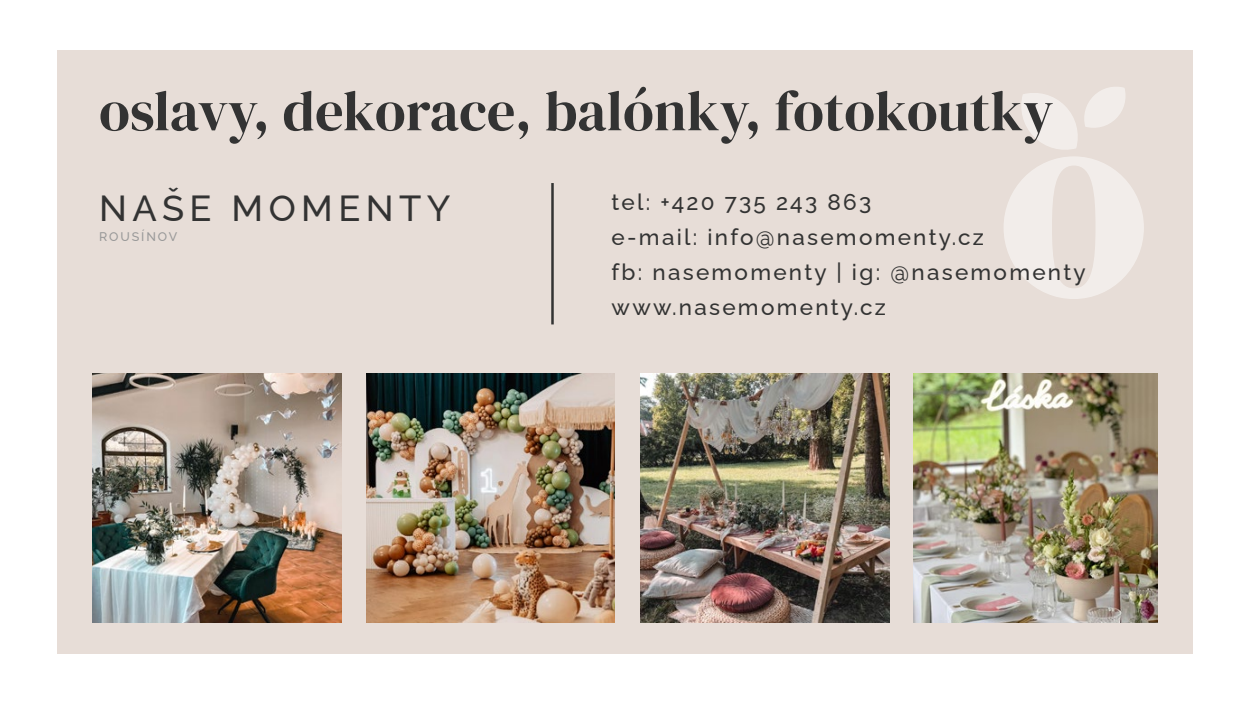
<style>
.page{position:relative;width:1250px;height:704px;background:#fff}
.page>*{position:absolute;margin:0;border:0;box-sizing:border-box;transform-origin:0 0}
.t1{font:56.25px "DM Serif Display";color:#333}
.t2{font:500 36.25px "Raleway";letter-spacing:.15em;color:#333}
.t3{font:500 22.5px/35px "Raleway";letter-spacing:.1em;color:#333}
.t4{font:500 12.5px "Raleway";letter-spacing:.15em;color:#999}
</style>
<div class="page">
<div style="left:57px;top:50px;width:1136px;height:603px;background:#e7ddd7"></div>
<svg style="left:1004px;top:87px;width:140px;height:212px"></svg>
<hr style="left:551px;top:183px;width:3px;height:141px;background:#333">
<img style="left:366px;top:373px;width:249px;height:249px">
<img style="left:914px;top:373px;width:244px;height:249px">
<img style="left:92px;top:373px;width:249px;height:249px">
<img style="left:641px;top:373px;width:248px;height:249px">
<h1 class="t1" style="left:99px;top:87px;width:956px">oslavy, dekorace, balÛnky, fotokoutky</h1>
<h2 class="t2" style="left:99px;top:179px;width:353px">NAŠE MOMENTY</h2>
<p class="t4" style="left:99px;top:226px;width:80px">ROUSÍNOV</p>
<p class="t3" style="left:612px;top:182px;width:476px">tel: +420 735 243 863<br>e-mail: info@nasemomenty.cz<br>fb: nasemomenty | ig: @nasemomenty www.nasemomenty.cz</p>
</div>
